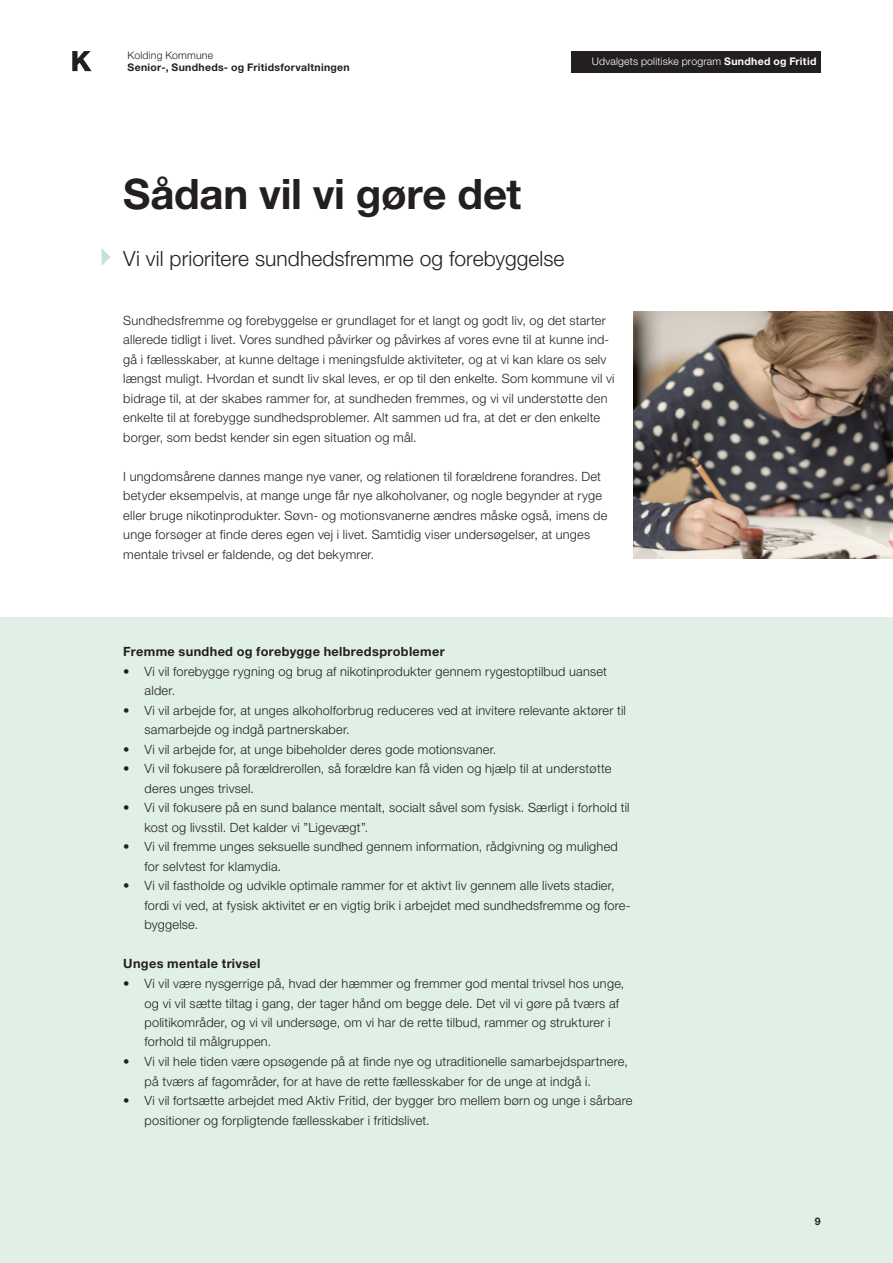
<style>
.page{position:relative;width:893px;height:1263px;background:#fff}
.page>*{position:absolute;margin:0;border:0;box-sizing:border-box;transform-origin:0 0}
.t1{font:700 42px "Helvetica Neue LT Std";letter-spacing:-.01em;color:#231f20}
.Underrubrik_14{font:300 21px "Helvetica Neue LT Std";letter-spacing:.005em;color:#231f20}
.Brødtekst_punkt_niv1{font:300 12.75px/19.5px "Helvetica Neue LT Std";letter-spacing:.02em;color:#231f20}
.Brødtekst{font:300 12.75px/19.5px "Helvetica Neue LT Std";letter-spacing:.02em;color:#231f20}
.Mellemrubrik{font:700 12.75px "Helvetica Neue LT Std";letter-spacing:.025em;color:#231f20}
.t2{font:300 10.5px "Helvetica Neue LT Std";letter-spacing:.02em;color:#fff}
.t3{font:700 10.5px "Helvetica Neue LT Std";letter-spacing:.03em;color:#231f20}
.t4{font:300 10.5px "Helvetica Neue LT Std";letter-spacing:.02em;color:#231f20}
.s1{font-weight:700}
</style>
<div class="page">
<svg style="left:72px;top:51px;width:20px;height:20px"></svg>
<div style="left:571px;top:51px;width:250px;height:21px;background:#231f20"></div>
<div style="left:0;top:617px;width:893px;height:646px;background:#e0f0e7"></div>
<svg style="left:102px;top:249px;width:8px;height:16px"></svg>
<img style="left:634px;top:311px;width:259px;height:248px">
<p class="t4" style="left:128px;top:48px;width:87px">Kolding Kommune</p>
<p class="t3" style="left:128px;top:61px;width:224px">Senior-, Sundheds- og Fritidsforvaltningen</p>
<p class="t2" style="left:592px;top:55px;width:226px">Udvalgets politiske program <span class="s1">Sundhed og Fritid</span></p>
<h1 class="t1" style="left:123px;top:168px;width:400px">Sådan vil vi gøre det</h1>
<h2 class="Underrubrik_14" style="left:123px;top:246px;width:443px">Vi vil prioritere sundhedsfremme og forebyggelse</h2>
<p class="Brødtekst" style="left:123px;top:310px;width:493px">Sundhedsfremme og forebyggelse er grundlaget for et langt og godt liv, og det starter allerede tidligt i livet. Vores sundhed påvirker og påvirkes af vores evne til at kunne ind&shy;gå i fællesskaber, at kunne deltage i meningsfulde aktiviteter, og at vi kan klare os selv længst muligt. Hvordan et sundt liv skal leves, er op til den enkelte. Som kommune vil vi bidrage til, at der skabes rammer for, at sundheden fremmes, og vi vil understøtte den enkelte til at forebygge sundhedsproblemer. Alt sammen ud fra, at det er den enkelte borger, som bedst kender sin egen situation og mål.</p>
<p class="Brødtekst" style="left:123px;top:466px;width:486px">I ungdomsårene dannes mange nye vaner, og relationen til forældrene forandres. Det betyder eksempelvis, at mange unge får nye alkoholvaner, og nogle begynder at ryge eller bruge nikotinprodukter. Søvn- og motionsvanerne ændres måske også, imens de unge forsøger at finde deres egen vej i livet. Samtidig viser undersøgelser, at unges mentale trivsel er faldende, og det bekymrer.</p>
<p class="Mellemrubrik" style="left:123px;top:644px;width:323px">Fremme sundhed og forebygge helbredsproblemer</p>
<p class="Brødtekst_punkt_niv1" style="left:145px;top:661px;width:464px;text-indent:-21px">• Vi vil forebygge rygning og brug af nikotinprodukter gennem rygestoptilbud uanset alder.</p>
<p class="Brødtekst_punkt_niv1" style="left:145px;top:700px;width:483px;text-indent:-21px">• Vi vil arbejde for, at unges alkoholforbrug reduceres ved at invitere relevante aktører til samarbejde og indgå partnerskaber.</p>
<p class="Brødtekst_punkt_niv1" style="left:123px;top:739px;width:375px">• Vi vil arbejde for, at unge bibeholder deres gode motionsvaner.</p>
<p class="Brødtekst_punkt_niv1" style="left:145px;top:759px;width:468px;text-indent:-21px">• Vi vil fokusere på forældrerollen, så forældre kan få viden og hjælp til at understøtte deres unges trivsel.</p>
<p class="Brødtekst_punkt_niv1" style="left:145px;top:798px;width:487px;text-indent:-21px">• Vi vil fokusere på en sund balance mentalt, socialt såvel som fysisk. Særligt i forhold til kost og livsstil. Det kalder vi ”Ligevægt”.</p>
<p class="Brødtekst_punkt_niv1" style="left:145px;top:837px;width:475px;text-indent:-21px">• Vi vil fremme unges seksuelle sundhed gennem information, rådgivning og mulighed for selvtest for klamydia.</p>
<p class="Brødtekst_punkt_niv1" style="left:145px;top:876px;width:487px;text-indent:-21px">• Vi vil fastholde og udvikle optimale rammer for et aktivt liv gennem alle livets stadier, fordi vi ved, at fysisk aktivitet er en vigtig brik i arbejdet med sundhedsfremme og fore&shy;byggelse.</p>
<p class="Mellemrubrik" style="left:123px;top:956px;width:139px">Unges mentale trivsel</p>
<p class="Brødtekst_punkt_niv1" style="left:145px;top:973px;width:481px;text-indent:-21px">• Vi vil være nysgerrige på, hvad der hæmmer og fremmer god mental trivsel hos unge, og vi vil sætte tiltag i gang, der tager hånd om begge dele. Det vil vi gøre på tværs af politikområder, og vi vil undersøge, om vi har de rette tilbud, rammer og strukturer i forhold til målgruppen.</p>
<p class="Brødtekst_punkt_niv1" style="left:145px;top:1051px;width:485px;text-indent:-21px">• Vi vil hele tiden være opsøgende på at finde nye og utraditionelle samarbejdspartnere, på tværs af fagområder, for at have de rette fællesskaber for de unge at indgå i.</p>
<p class="Brødtekst_punkt_niv1" style="left:145px;top:1090px;width:489px;text-indent:-21px">• Vi vil fortsætte arbejdet med Aktiv Fritid, der bygger bro mellem børn og unge i sårbare positioner og forpligtende fællesskaber i fritidslivet.</p>
<p class="t3" style="left:815px;top:1214px;width:7px">9</p>
</div>
